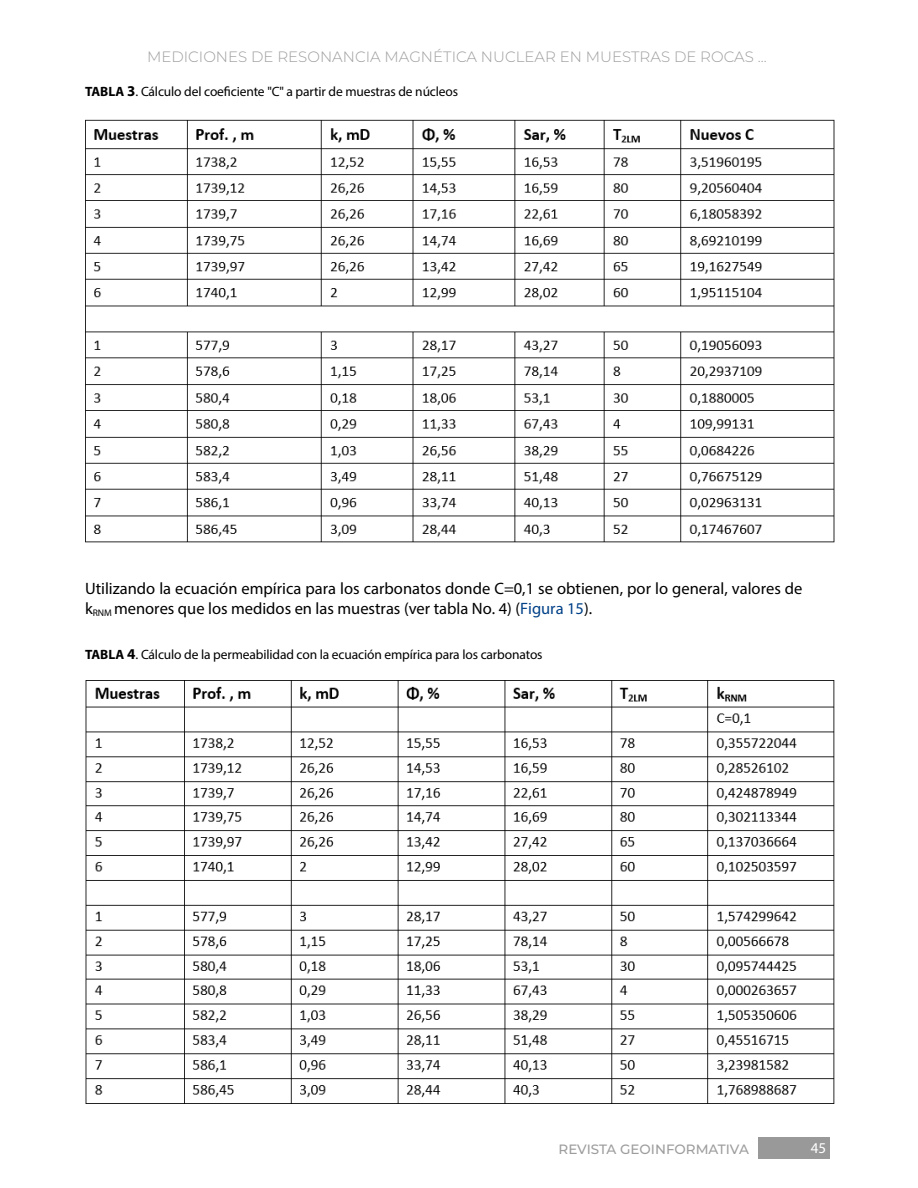
<style>
.page{position:relative;width:918px;height:1188px;background:#fff}
.page>*{position:absolute;margin:0;border:0;box-sizing:border-box;transform-origin:0 0}
.t1{font:16.5px/19.5px "Myriad Pro";color:#000}
.t2{font:300 15px "Montserrat";color:#9d9d9d}
.t3{font:15px "Myriad Pro";color:#fff}
.t4{font:13.5px "Myriad Pro";letter-spacing:-.01em;color:#000}
.t5{font:500 13.5px "Montserrat";color:#9d9d9d}
.s1{font-weight:700}
.s2{font-weight:700;font-size:15px}
.s3{color:#004188}
</style>
<div class="page">
<div style="left:758px;top:1137px;width:72px;height:21px;background:#999"></div>
<img style="left:85px;top:119px;width:750px;height:424px">
<img style="left:85px;top:680px;width:750px;height:424px">
<p class="t2" style="left:147px;top:47px;width:621px">MEDICIONES DE RESONANCIA MAGNÉTICA NUCLEAR EN MUESTRAS DE ROCAS ...</p>
<p class="t4" style="left:85px;top:83px;width:375px"><span class="s1">TABLA</span> <span class="s2">3</span>. Cálculo del coeficiente "C" a partir de muestras de núcleos</p>
<p class="t1" style="left:85px;top:579px;width:719px">Utilizando la ecuación empírica para los carbonatos donde C=0,1 se obtienen, por lo general, valores de k<sub>RNM</sub> menores que los medidos en las muestras (ver tabla No. 4) (<span class="s3">Figura 15</span>).</p>
<p class="t4" style="left:85px;top:646px;width:459px"><span class="s1">TABLA</span> <span class="s2">4</span>. Cálculo de la permeabilidad con la ecuación empírica para los carbonatos</p>
<p class="t5" style="left:559px;top:1139px;width:192px">REVISTA GEOINFORMATIVA</p>
<p class="t3" style="left:811px;top:1139px;width:17px">45</p>
</div>
